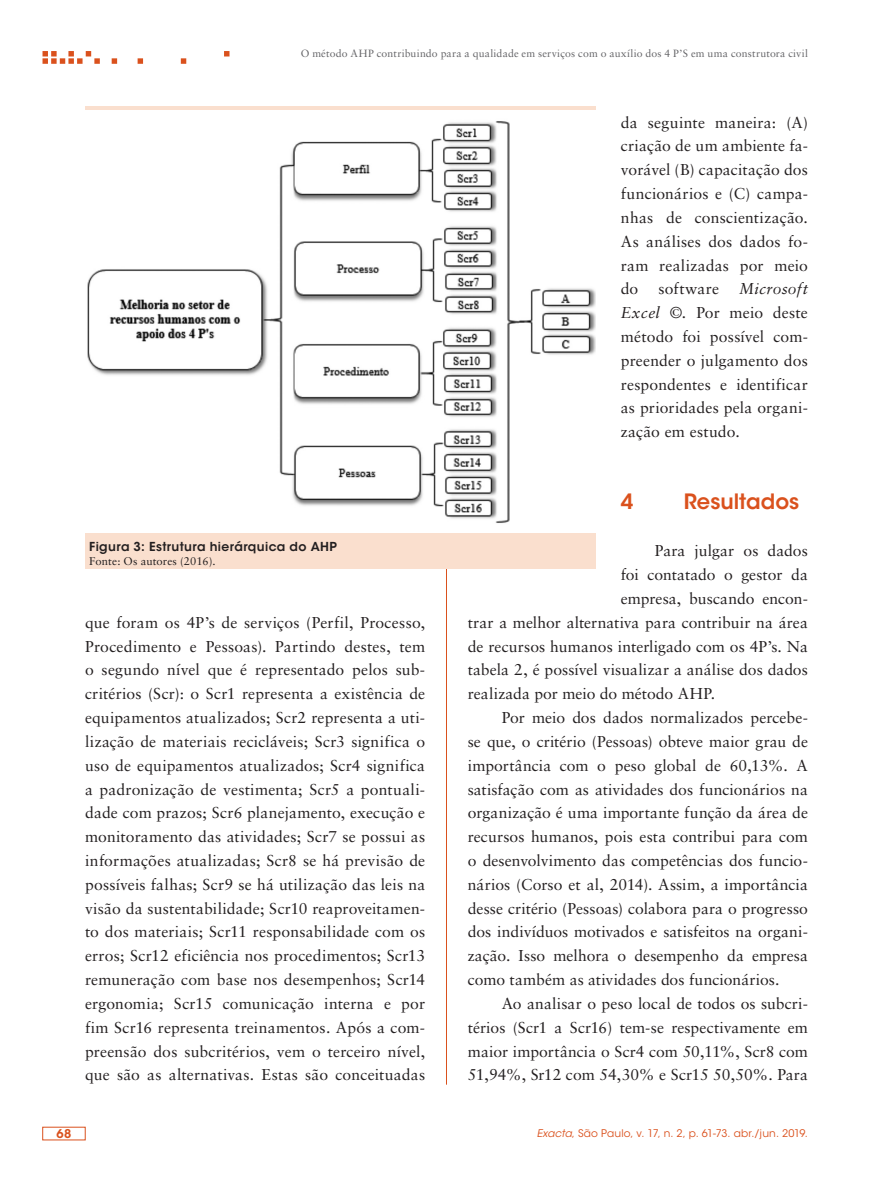
<style>
.page{position:relative;width:893px;height:1191px;background:#fff}
.page>*{position:absolute;margin:0;border:0;box-sizing:border-box;transform-origin:0 0}
.ex_Subtitulo{font:600 21px "ITC Avant Garde Std";color:#da511d}
.ex_Normal{font:15.75px/23.9px "Sabon LT Std";letter-spacing:.005em;color:#231f20;text-align:justify}
.ex_Tabela_-_titulo{font:600 12.3px "ITC Avant Garde Std";letter-spacing:.03em;color:#231f20}
.t1{font:600 12px "ITC Avant Garde Std";color:#da511d}
.ex_Tabela_-_nota{font:11.25px "Sabon LT Std";letter-spacing:.005em;color:#231f20}
.t2{font:10.5px "Sabon LT Std";letter-spacing:.02em;color:#636366}
.t3{font:10.5px "ITC Avant Garde Std";letter-spacing:.02em;color:#da511d}
.s1{font-style:italic}
</style>
<div class="page">
<hr style="left:446px;top:106px;width:1px;height:978px;background:#da511d">
<svg style="left:43px;top:51px;width:186px;height:13px"></svg>
<div style="left:85px;top:106px;width:510px;height:463px;background:#fadfce"></div>
<img style="left:85px;top:111px;width:510px;height:421px">
<p class="t2" style="left:301px;top:47px;width:509px">O método AHP contribuindo para a qualidade em serviços com o auxílio dos 4 P’S em uma construtora civil</p>
<p class="ex_Tabela_-_titulo" style="left:89px;top:539px;width:249px">Figura 3: Estrutura hierárquica do AHP</p>
<p class="ex_Tabela_-_nota" style="left:89px;top:554px;width:128px">Fonte: Os autores (2016).</p>
<p class="ex_Normal" style="left:85px;top:610px;width:342px">que foram os 4P’s de serviços (Perfil, Processo, Procedimento e Pessoas). Partindo destes, tem o segundo nível que é representado pelos sub&shy;critérios (Scr): o Scr1 representa a existência de equipamentos atualizados; Scr2 representa a uti&shy;lização de materiais recicláveis; Scr3 significa o uso de equipamentos atualizados; Scr4 significa a padronização de vestimenta; Scr5 a pontuali&shy;dade com prazos; Scr6 planejamento, execução e monitoramento das atividades; Scr7 se possui as informações atualizadas; Scr8 se há previsão de possíveis falhas; Scr9 se há utilização das leis na visão da sustentabilidade; Scr10 reaproveitamen&shy;to dos materiais; Scr11 responsabilidade com os erros; Scr12 eficiência nos procedimentos; Scr13 remuneração com base nos desempenhos; Scr14 ergonomia; Scr15 comunicação interna e por fim Scr16 representa treinamentos. Após a com&shy;preensão dos subcritérios, vem o terceiro nível, que são as alternativas. Estas são conceituadas</p>
<p class="ex_Normal" style="left:621px;top:110px;width:189px">da seguinte maneira: (A) criação de um ambiente fa&shy;vorável (B) capacitação dos funcionários e (C) campa&shy;nhas de conscientização.<br>As análises dos dados fo&shy;ram realizadas por meio do</p>
<p class="ex_Normal" style="left:621px;top:277px;width:189px;text-indent:118px"><span class="s1">Microsoft Excel ©.</span> Por meio deste método foi possível com&shy;preender o julgamento dos respondentes e identificar as prioridades pela organi&shy;zação em estudo.</p>
<p class="ex_Normal" style="left:658px;top:277px;width:62px">software</p>
<p class="ex_Subtitulo" style="left:621px;top:488px;width:14px">4</p>
<p class="ex_Subtitulo" style="left:684px;top:488px;width:117px">Resultados</p>
<p class="ex_Normal" style="left:655px;top:539px;width:155px">Para julgar os dados</p>
<p class="ex_Normal" style="left:621px;top:562px;width:189px">foi contatado o gestor da</p>
<p class="ex_Normal" style="left:621px;top:586px;width:189px">empresa, buscando encon-</p>
<p class="ex_Normal" style="left:468px;top:610px;width:342px">trar a melhor alternativa para contribuir na área</p>
<p class="ex_Normal" style="left:468px;top:634px;width:342px">de recursos humanos interligado com os 4P’s. Na</p>
<p class="ex_Normal" style="left:468px;top:658px;width:342px">tabela 2, é possível visualizar a análise dos dados</p>
<p class="ex_Normal" style="left:468px;top:681px;width:249px">realizada por meio do método AHP.</p>
<p class="ex_Normal" style="left:468px;top:705px;width:342px;text-indent:34px">Por meio dos dados normalizados percebe&shy;se que, o critério (Pessoas) obteve maior grau de importância com o peso global de 60,13%. A satisfação com as atividades dos funcionários na organização é uma importante função da área de recursos humanos, pois esta contribui para com o desenvolvimento das competências dos funcio&shy;nários (Corso et al, 2014). Assim, a importância desse critério (Pessoas) colabora para o progresso dos indivíduos motivados e satisfeitos na organi&shy;zação. Isso melhora o desempenho da empresa como também as atividades dos funcionários.</p>
<p class="ex_Normal" style="left:468px;top:991px;width:342px;text-indent:34px">Ao analisar o peso local de todos os subcri&shy;térios (Scr1 a Scr16) tem-se respectivamente em maior importância o Scr4 com 50,11%, Scr8 com 51,94%, Sr12 com 54,30% e Scr15 50,50%. Para</p>
<p class="t1" style="left:57px;top:1126px;width:16px">68</p>
<p class="t3" style="left:537px;top:1127px;width:273px"><span class="s1">Exacta</span>, São Paulo, v. 17, n. 2, p. 61-73. abr./jun. 2019.</p>
</div>
